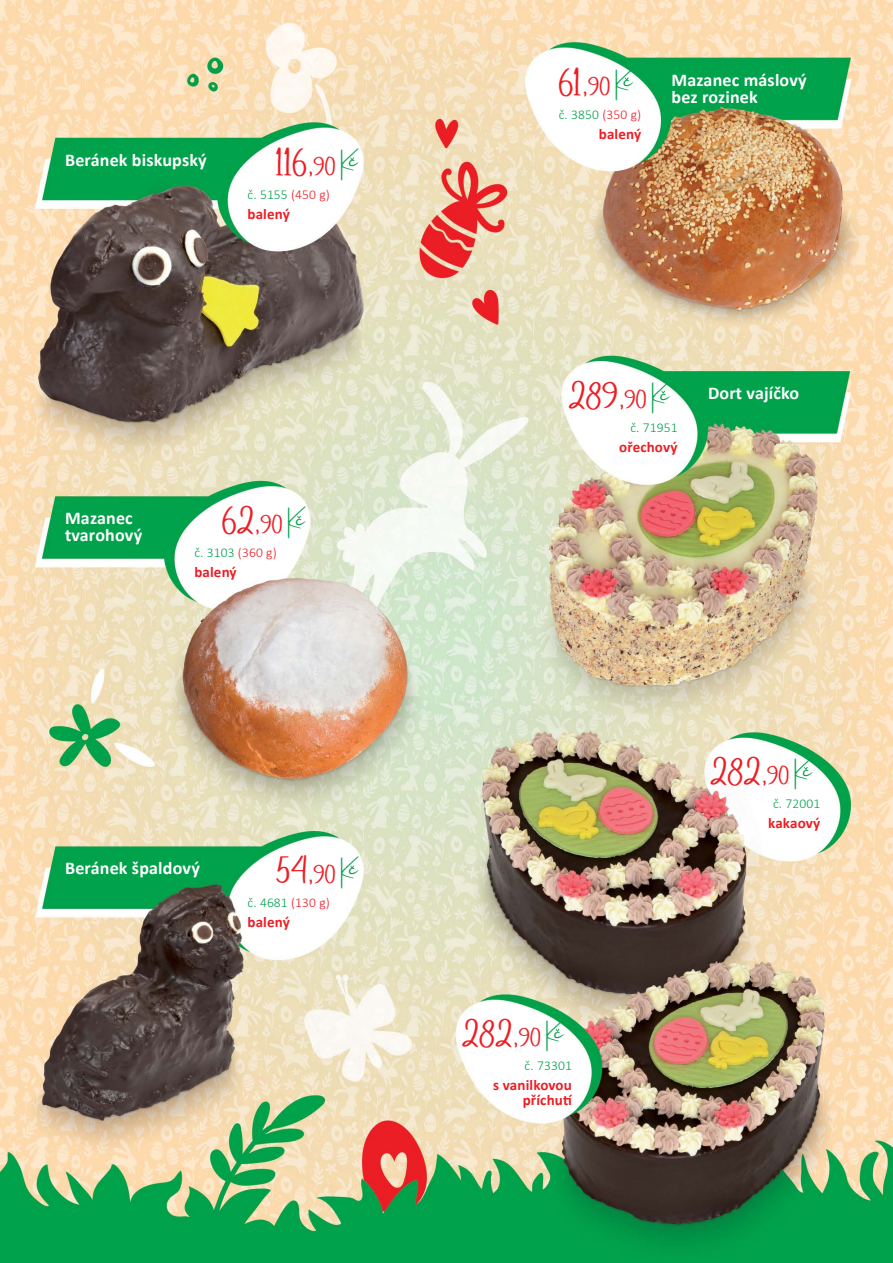
<style>
.page{position:relative;width:893px;height:1263px;background:#fff}
.page>*{position:absolute;margin:0;border:0;box-sizing:border-box;transform-origin:0 0}
.t1{font:25.5px "Amsterdam One";letter-spacing:.01em;color:#ed1d24}
.t2{font:700 18px/16.8px "Calibri";letter-spacing:.01em;color:#fff}
.t3{font:700 15px "Calibri";letter-spacing:.01em;color:#ed1d24}
.t4{font:300 13.5px "Calibri";letter-spacing:.01em;color:#00a14b}
.s1{font-size:36px}
.s2{font-size:18px}
.s3{color:#ed1d24}
</style>
<div class="page">
<img style="left:0;top:0;width:893px;height:1263px">
<svg style="left:350px;top:157px;width:4px;height:3px"></svg>
<svg style="left:625px;top:77px;width:4px;height:3px"></svg>
<svg style="left:350px;top:865px;width:4px;height:3px"></svg>
<svg style="left:804px;top:767px;width:4px;height:3px"></svg>
<p class="t2" style="left:65px;top:151px;width:143px">Beránek biskupský</p>
<p class="t1" style="left:276px;top:152px;width:83px">116<span class="s1">,</span><span class="s2">90</span> <sup>K</sup><sup>c</sup></p>
<p class="t4" style="left:247px;top:186px;width:84px">č. 5155 <span class="s3">(450 g)</span></p>
<p class="t3" style="left:247px;top:203px;width:44px">balený</p>
<p class="t2" style="left:65px;top:509px;width:79px">Mazanec tvarohový</p>
<p class="t1" style="left:222px;top:510px;width:84px">62<span class="s1">,</span><span class="s2">90</span> <sup>K</sup><sup>c</sup></p>
<p class="t4" style="left:194px;top:544px;width:84px">č. 3103 <span class="s3">(360 g)</span></p>
<p class="t3" style="left:194px;top:562px;width:44px">balený</p>
<p class="t2" style="left:65px;top:859px;width:136px">Beránek špaldový</p>
<p class="t1" style="left:277px;top:860px;width:83px">54<span class="s1">,</span><span class="s2">90</span> <sup>K</sup><sup>c</sup></p>
<p class="t4" style="left:247px;top:894px;width:84px">č. 4681 <span class="s3">(130 g)</span></p>
<p class="t3" style="left:247px;top:911px;width:44px">balený</p>
<p class="t1" style="left:559px;top:72px;width:75px">61<span class="s1">,</span><span class="s2">90</span> <sup>K</sup><sup>c</sup></p>
<p class="t4" style="left:559px;top:106px;width:84px">č. 3850 <span class="s3">(350 g)</span></p>
<p class="t3" style="left:599px;top:123px;width:44px">balený</p>
<p class="t2" style="left:671px;top:71px;width:137px">Mazanec máslový bez rozinek</p>
<p class="t1" style="left:569px;top:385px;width:102px">289<span class="s1">,</span><span class="s2">90</span> <sup>K</sup><sup>c</sup></p>
<p class="t4" style="left:630px;top:419px;width:49px">č. 71951</p>
<p class="t3" style="left:619px;top:437px;width:60px">ořechový</p>
<p class="t2" style="left:708px;top:384px;width:93px">Dort vajíčko</p>
<p class="t1" style="left:462px;top:1023px;width:103px">282<span class="s1">,</span><span class="s2">90</span> <sup>K</sup><sup>c</sup></p>
<p class="t4" style="left:525px;top:1057px;width:49px">č. 73301</p>
<p class="t3" style="left:493px;top:1074px;width:80px">s vanilkovou</p>
<p class="t3" style="left:523px;top:1089px;width:51px">příchutí</p>
<p class="t1" style="left:710px;top:761px;width:103px">282<span class="s1">,</span><span class="s2">90</span> <sup>K</sup><sup>c</sup></p>
<p class="t4" style="left:773px;top:795px;width:49px">č. 72001</p>
<p class="t3" style="left:768px;top:813px;width:54px">kakaový</p>
</div>
